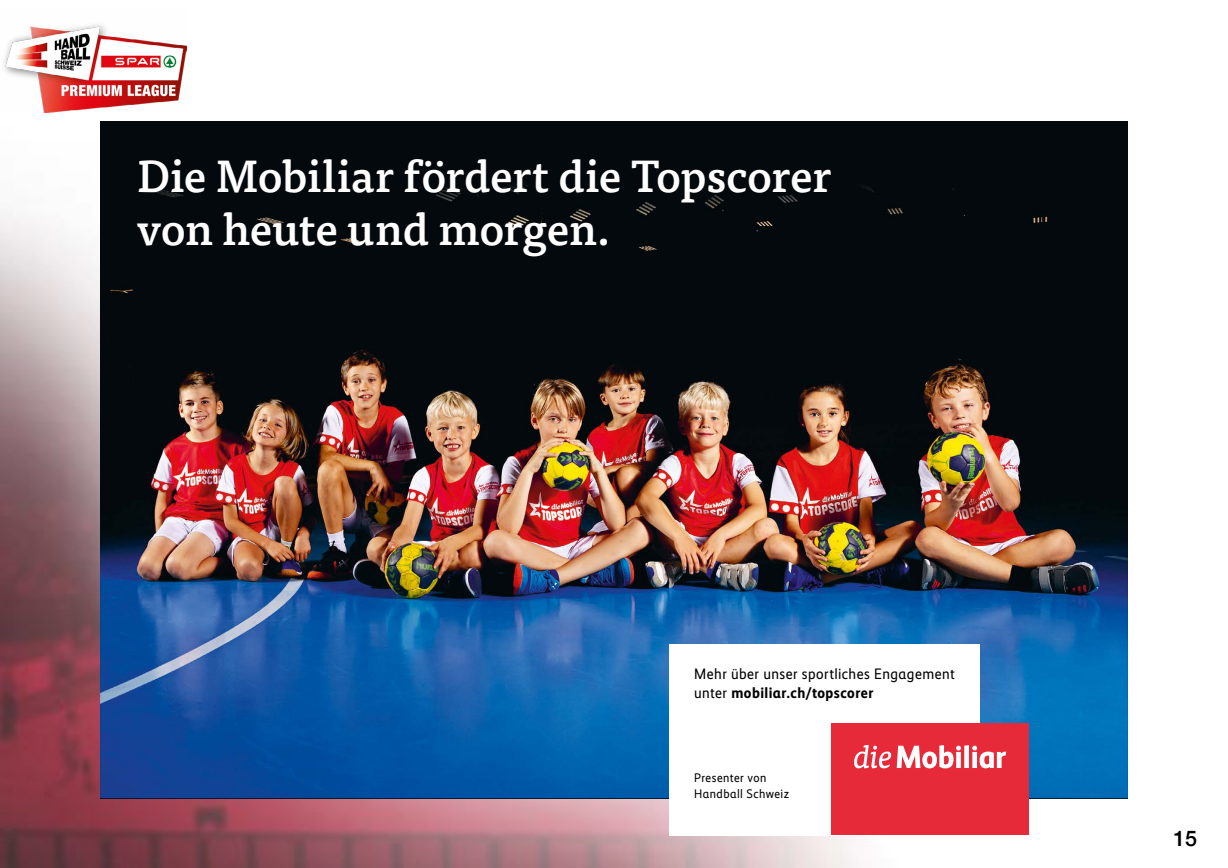
<style>
.page{position:relative;width:1228px;height:868px;background:#fff}
.page>*{position:absolute;margin:0;border:0;box-sizing:border-box;transform-origin:0 0}
.t1{font:500 44.73px/53.7px "Tisa Pro";letter-spacing:-.01em;color:#fff}
.t2{font:500 21.49px "Helvetica Neue";color:#000}
.t3{font:15.19px/19px "Mobiliar Realist";letter-spacing:.03em;color:#000}
.t4{font:12.53px/16.1px "Mobiliar Realist";letter-spacing:.035em;color:#000}
.s1{font-weight:700}
</style>
<div class="page">
<img style="left:0;top:45px;width:1128px;height:823px">
<img style="left:0;top:24px;width:186px;height:89px">
<img style="left:100px;top:225px;width:1028px;height:573px">
<div style="left:100px;top:122px;width:1028px;height:103px;background:#04090d"></div>
<div style="left:669px;top:644px;width:310px;height:191px;background:#fff"></div>
<div style="left:831px;top:723px;width:198px;height:112px;background:#e62a39"></div>
<svg style="left:854px;top:745px;width:37px;height:23px"></svg>
<svg style="left:897px;top:745px;width:109px;height:23px"></svg>
<h1 class="t1" style="left:137px;top:146px;width:695px">Die Mobiliar fördert die Topscorer von heute und morgen.</h1>
<p class="t3" style="left:694px;top:665px;width:262px">Mehr über unser sportliches Engagement unter <span class="s1">mobiliar.ch/topscorer</span></p>
<p class="t4" style="left:694px;top:770px;width:96px">Presenter von<br>Handball Schweiz</p>
<h2 class="t2" style="left:1173px;top:821px;width:25px">15</h2>
</div>
